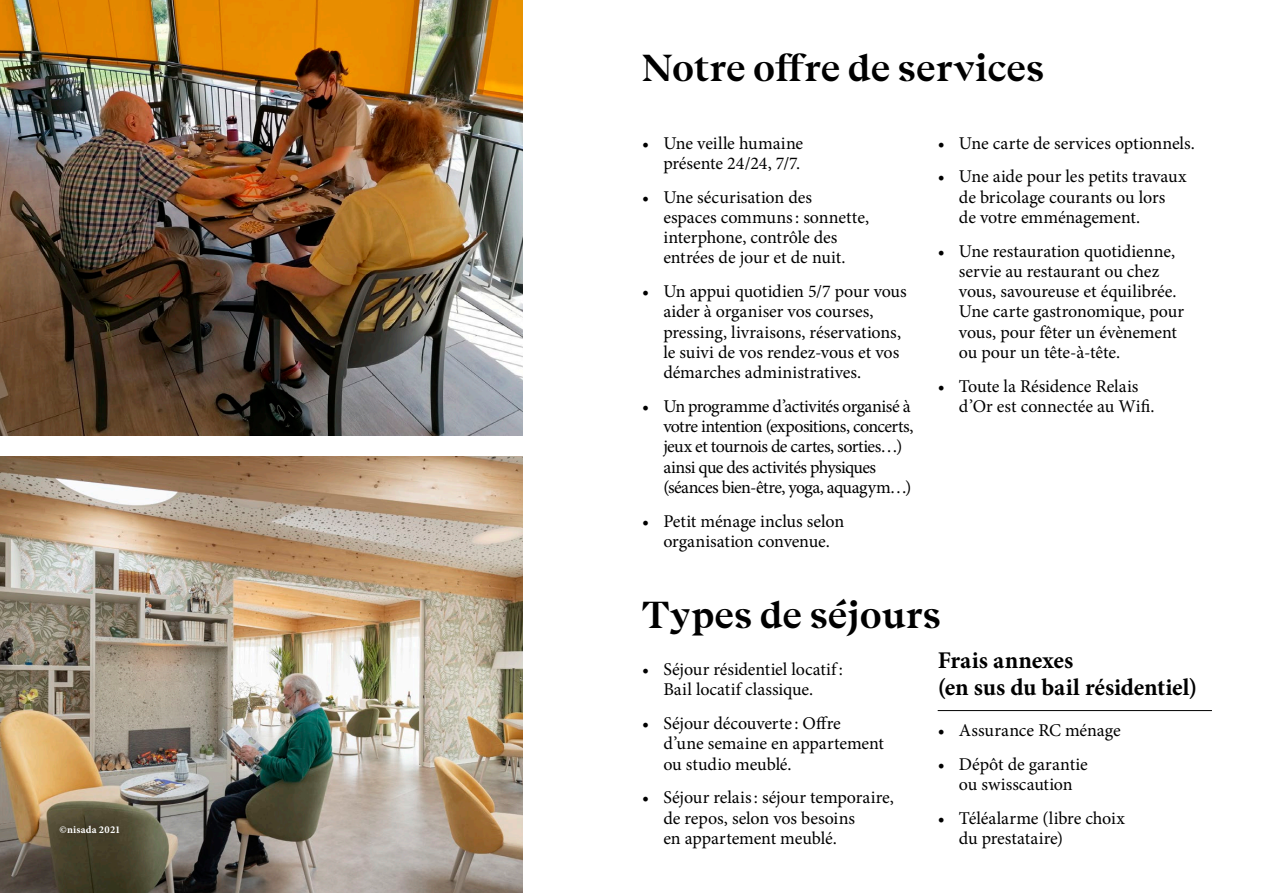
<style>
.page{position:relative;width:1263px;height:893px;background:#fff}
.page>*{position:absolute;margin:0;border:0;box-sizing:border-box;transform-origin:0 0}
.t1{font:600 37.5px "Beirut Display";color:#000}
.t2{font:700 24px/27px "Minion Pro";letter-spacing:-.005em;color:#000}
.t3{font:18px/20.2px "Minion Pro";letter-spacing:-.01em;color:#000}
.t4{font:18px/20.2px "Minion Pro";letter-spacing:-.035em;color:#000}
.t5{font:700 10.5px "Minion Pro";letter-spacing:.02em;color:#fff}
</style>
<div class="page">
<img style="left:0;top:0;width:522px;height:436px">
<hr style="left:938px;top:710px;width:274px;height:1px;background:#000">
<img style="left:0;top:457px;width:522px;height:436px">
<div style="left:47px;top:813px;width:85px;height:34px;background:#000;opacity:.75"></div>
<p class="t5" style="left:60px;top:823px;width:62px">©nisada 2021</p>
<h1 class="t1" style="left:642px;top:39px;width:404px">Notre offre de services</h1>
<p class="t3" style="left:642px;top:133px;width:163px;text-align:right">• Une veille humaine présente 24/24, 7/7.</p>
<p class="t3" style="left:663px;top:187px;width:207px;text-indent:-21px">• Une sécurisation des espaces communs: sonnette, interphone, contrôle des entrées de jour et de nuit.</p>
<p class="t3" style="left:663px;top:281px;width:245px;text-indent:-21px">• Un appui quotidien 5/7 pour vous aider à organiser vos courses, pressing, livraisons, réservations, le suivi de vos rendez-vous et vos démarches administratives.</p>
<p class="t4" style="left:663px;top:396px;width:252px;text-indent:-21px">• Un programme d’activités organisé à votre intention (expositions, concerts, jeux et tournois de cartes, sorties…) ainsi que des activités physiques (séances bien-être, yoga, aquagym…)</p>
<p class="t3" style="left:642px;top:511px;width:204px;text-align:center">• Petit ménage inclus selon organisation convenue.</p>
<p class="t3" style="left:938px;top:133px;width:259px">• Une carte de services optionnels.</p>
<p class="t3" style="left:959px;top:166px;width:229px;text-indent:-21px">• Une aide pour les petits travaux de bricolage courants ou lors de votre emménagement.</p>
<p class="t3" style="left:959px;top:241px;width:227px;text-indent:-21px">• Une restauration quotidienne, servie au restaurant ou chez vous, savoureuse et équilibrée.<br>Une carte gastronomique, pour vous, pour fêter un évènement ou pour un tête-à-tête.</p>
<p class="t3" style="left:959px;top:376px;width:197px;text-indent:-21px">• Toute la Résidence Relais d’Or est connectée au Wifi.</p>
<h1 class="t1" style="left:642px;top:586px;width:300px">Types de séjours</h1>
<p class="t3" style="left:642px;top:659px;width:202px;text-align:center">• Séjour résidentiel locatif:<br>Bail locatif classique.</p>
<p class="t3" style="left:663px;top:713px;width:222px;text-indent:-21px">• Séjour découverte : Offre d’une semaine en appartement ou studio meublé.</p>
<p class="t3" style="left:663px;top:787px;width:232px;text-indent:-21px">• Séjour relais: séjour temporaire, de repos, selon vos besoins<br>en appartement meublé.</p>
<h2 class="t2" style="left:938px;top:647px;width:261px">Frais annexes<br>(en sus du bail résidentiel)</h2>
<p class="t3" style="left:938px;top:720px;width:184px">• Assurance RC ménage</p>
<p class="t3" style="left:938px;top:754px;width:152px;text-align:center">• Dépôt de garantie ou swisscaution</p>
<p class="t3" style="left:959px;top:808px;width:168px;text-indent:-21px">• Téléalarme (libre choix du prestataire)</p>
</div>
